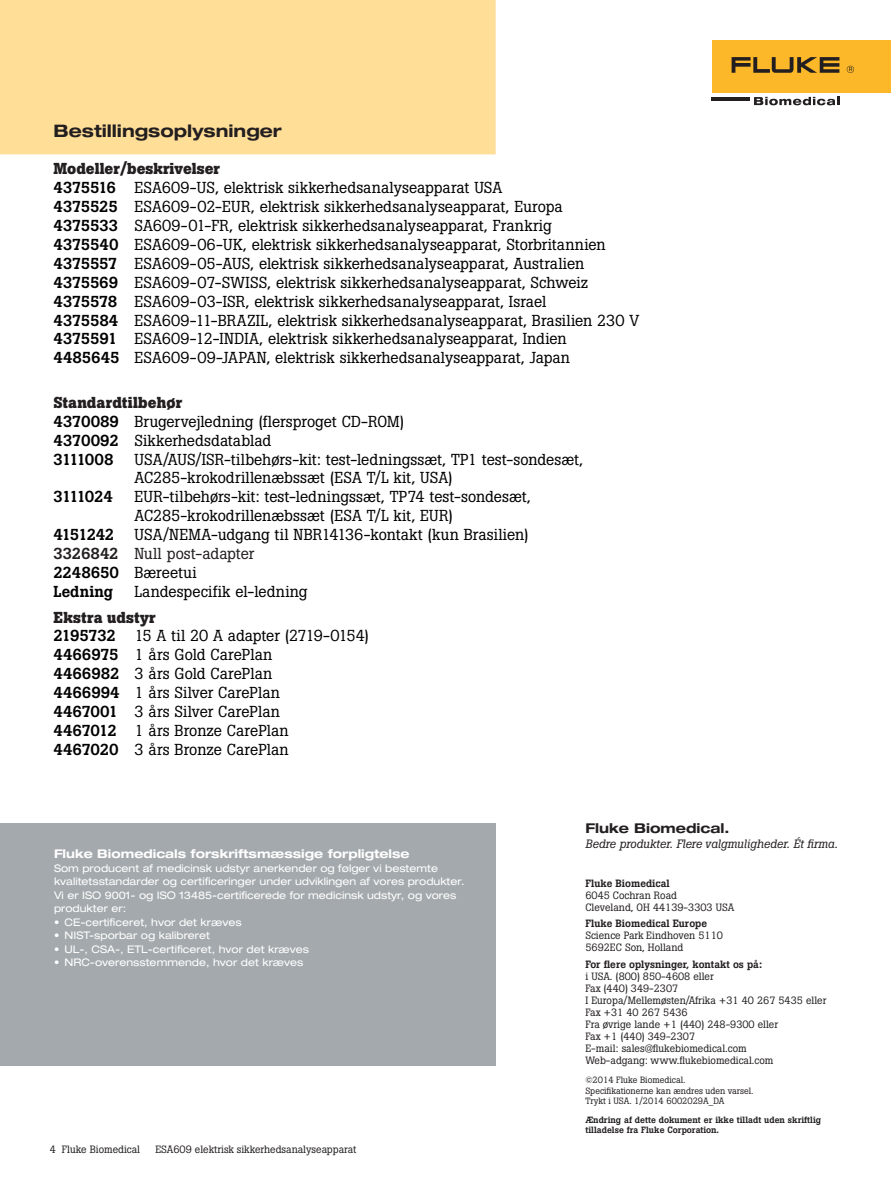
<style>
.page{position:relative;width:891px;height:1188px;background:#fff}
.page>*{position:absolute;margin:0;border:0;box-sizing:border-box;transform-origin:0 0}
.t1{font:700 expanded 17.25px "Helvetica Neue LT Std";color:#231f20}
.t2{font:15.75px/18.9px "Boton Pro";color:#000}
.t3{font:500 15.75px "Boton Pro";letter-spacing:-.07em;color:#000}
.t4{font:700 expanded 13.5px "Helvetica Neue LT Std";color:#231f20}
.t5{font:700 expanded 12px "Helvetica Neue LT Std";color:#fff}
.t6{font:italic 12px "Boton Pro";color:#231f20}
.t7{font:10.5px/12px "Boton Pro";color:#231f20}
.t8{font:expanded 10.5px/13.5px "Helvetica Neue LT Std";color:#fff}
.t9{font:500 10.5px "Boton Pro";color:#231f20}
.t10{font:9px/10.5px "Boton Pro";color:#231f20}
.t11{font:500 9px/9.8px "Boton Pro";color:#231f20}
.s1{font-weight:700;color:#231f20}
.s2{font-weight:500}
.s3{font-weight:500;color:#231f20}
.s4{color:#231f20}
</style>
<div class="page">
<div style="left:712px;top:40px;width:179px;height:53px;background:#fcb828"></div>
<svg style="left:732px;top:57px;width:107px;height:16px"></svg>
<svg style="left:847px;top:66px;width:7px;height:7px"></svg>
<hr style="left:712px;top:97px;width:38px;height:4px;background:#231f20">
<svg style="left:754px;top:97px;width:85px;height:8px"></svg>
<div style="left:0;top:823px;width:496px;height:243px;background:#a3a9ad"></div>
<div style="left:0;top:0;width:496px;height:154px;background:#ffde97"></div>
<p class="t1" style="left:53px;top:120px;width:230px">Bestillingsoplysninger</p>
<p class="t2" style="left:53px;top:159px;width:587px"><span class="s1">Modeller/beskrivelser<br></span><span class="s2">4375516</span> ESA609-US, elektrisk sikkerhedsanalyseapparat USA<br><span class="s2">4375525</span> ESA609-02-EUR, elektrisk sikkerhedsanalyseapparat, Europa<br><span class="s2">4375533</span> SA609-01-FR, elektrisk sikkerhedsanalyseapparat, Frankrig<br><span class="s2">4375540</span> ESA609-06-UK, elektrisk sikkerhedsanalyseapparat, Storbritannien <span class="s2">4375557</span> ESA609-05-AUS, elektrisk sikkerhedsanalyseapparat, Australien <span class="s2">4375569</span> ESA609-07-SWISS, elektrisk sikkerhedsanalyseapparat, Schweiz <span class="s2">4375578</span> ESA609-03-ISR, elektrisk sikkerhedsanalyseapparat, Israel<br><span class="s2">4375584</span> ESA609-11-BRAZIL, elektrisk sikkerhedsanalyseapparat, Brasilien 230 V <span class="s2">4375591</span> ESA609-12-INDIA, elektrisk sikkerhedsanalyseapparat, Indien<br><span class="s2">4485645</span> ESA609-09-JAPAN, elektrisk sikkerhedsanalyseapparat, Japan</p>
<p class="t2" style="left:53px;top:393px;width:352px"><span class="s1">Standardtilbehør<br></span><span class="s2">4370089</span> Brugervejledning (flersproget CD-ROM)<br><span class="s2">4370092</span> Sikkerhedsdatablad<br><span class="s2">3111008</span></p>
<p class="t2" style="left:134px;top:450px;width:450px">USA/AUS/ISR-tilbehørs-kit: test-ledningssæt, TP1 test-sondesæt,<br>AC285-krokodrillenæbssæt (ESA T/L kit, USA)</p>
<p class="t3" style="left:53px;top:487px;width:61px">3111024</p>
<p class="t2" style="left:134px;top:487px;width:398px">EUR-tilbehørs-kit: test-ledningssæt, TP74 test-sondesæt,<br>AC285-krokodrillenæbssæt (ESA T/L kit, EUR)</p>
<p class="t3" style="left:53px;top:524px;width:63px">4151242</p>
<p class="t2" style="left:53px;top:525px;width:477px;text-indent:81px">USA/NEMA-udgang til NBR14136-kontakt (kun Brasilien)<br><span class="s3">3326842</span> <span class="s4">Null post-adapter<br></span><span class="s2">2248650</span> Bæreetui<br><span class="s2">Ledning</span></p>
<p class="t2" style="left:134px;top:582px;width:175px">Landespecifik el-ledning</p>
<p class="t2" style="left:53px;top:608px;width:317px"><span class="s1">Ekstra udstyr<br></span><span class="s2">2195732</span> 15 A til 20 A adapter (2719-0154)<br><span class="s2">4466975</span> 1 års Gold CarePlan<br><span class="s2">4466982</span> 3 års Gold CarePlan<br><span class="s2">4466994</span> 1 års Silver CarePlan<br><span class="s2">4467001</span> 3 års Silver CarePlan<br><span class="s2">4467012</span> 1 års Bronze CarePlan<br><span class="s2">4467020</span> 3 års Bronze CarePlan</p>
<p class="t5" style="left:54px;top:847px;width:357px">Fluke Biomedicals forskriftsmæssige forpligtelse</p>
<p class="t8" style="left:54px;top:861px;width:412px">Som producent af medicinsk udstyr anerkender og følger vi bestemte kvalitetsstandarder og certificeringer under udviklingen af vores produkter.<br>Vi er ISO 9001- og ISO 13485-certificerede for medicinsk udstyr, og vores produkter er:</p>
<p class="t8" style="left:54px;top:915px;width:189px">• CE-certificeret, hvor det kræves</p>
<p class="t8" style="left:54px;top:929px;width:158px">• NIST-sporbar og kalibreret</p>
<p class="t8" style="left:54px;top:942px;width:257px">• UL-, CSA-, ETL-certificeret, hvor det kræves</p>
<p class="t8" style="left:54px;top:956px;width:251px">• NRC-overensstemmende, hvor det kræves</p>
<p class="t7" style="left:50px;top:1143px;width:92px">4 Fluke Biomedical</p>
<p class="t7" style="left:155px;top:1143px;width:203px">ESA609 elektrisk sikkerhedsanalyseapparat</p>
<p class="t4" style="left:585px;top:820px;width:146px">Fluke Biomedical.</p>
<p class="t6" style="left:585px;top:836px;width:254px">Bedre produkter. Flere valgmuligheder. Ét firma.</p>
<p class="t9" style="left:585px;top:876px;width:86px">Fluke Biomedical</p>
<p class="t7" style="left:585px;top:889px;width:150px">6045 Cochran Road<br>Cleveland, OH 44139-3303 USA</p>
<p class="t9" style="left:585px;top:917px;width:123px">Fluke Biomedical Europe</p>
<p class="t7" style="left:585px;top:930px;width:139px">Science Park Eindhoven 5110<br>5692EC Son, Holland</p>
<p class="t9" style="left:585px;top:957px;width:178px">For flere oplysninger, kontakt os på:</p>
<p class="t7" style="left:585px;top:970px;width:243px">i USA. (800) 850-4608 eller<br>Fax (440) 349-2307<br>I Europa/Mellemøsten/Afrika +31 40 267 5435 eller<br>Fax +31 40 267 5436<br>Fra øvrige lande +1 (440) 248-9300 eller<br>Fax +1 (440) 349-2307<br>E-mail: sales@flukebiomedical.com<br>Web-adgang: www.flukebiomedical.com</p>
<p class="t10" style="left:585px;top:1075px;width:170px">©2014 Fluke Biomedical.<br>Specifikationerne kan ændres uden varsel.<br>Trykt i USA. 1/2014 6002029A_DA</p>
<p class="t11" style="left:585px;top:1115px;width:237px">Ændring af dette dokument er ikke tilladt uden skriftlig tilladelse fra Fluke Corporation.</p>
</div>
